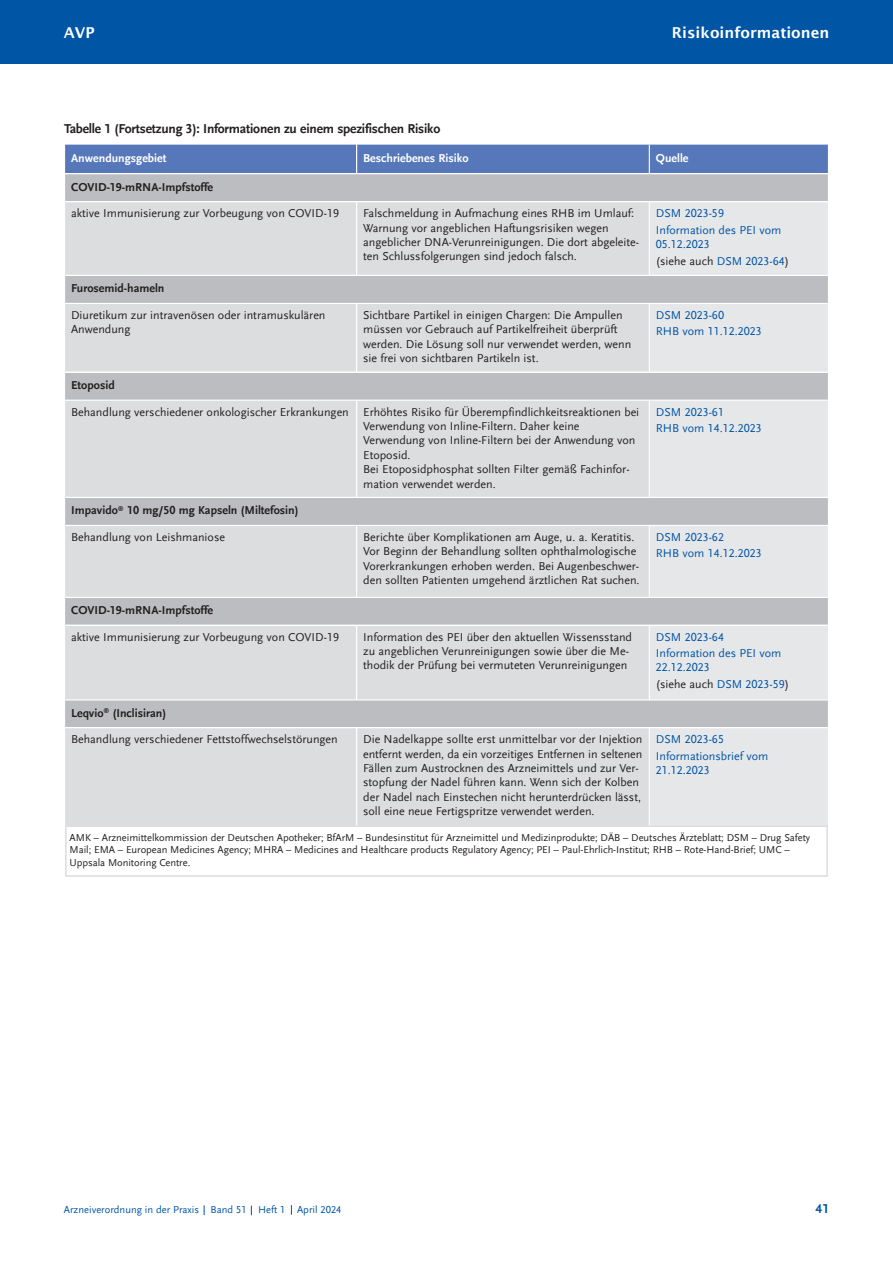
<style>
.page{position:relative;width:893px;height:1263px;background:#fff}
.page>*{position:absolute;margin:0;border:0;box-sizing:border-box;transform-origin:0 0}
.t1{font:600 15px "Lucida Sans";color:#fff}
.t2{font:700 13.5px "Scala Sans LF";letter-spacing:-.015em;color:#231f20}
.t3{font:700 13.5px "Scala Sans LF";color:#0155a5}
.t4{font:12px/14.4px "Scala Sans LF";color:#231f20}
.t5{font:12px/14.4px "Scala Sans LF";color:#0155a5}
.t6{font:700 12px "Scala Sans LF";color:#231f20}
.t7{font:700 12px "Scala Sans LF";color:#fff}
.t8{font:10.5px/12.6px "Scala Sans LF";letter-spacing:-.005em;color:#231f20}
.t9{font:10.5px "Scala Sans LF";color:#0155a5}
.s1{color:#0155a5}
</style>
<div class="page">
<div style="left:0;top:0;width:893px;height:64px;background:#0155a5"></div>
<svg style="left:65px;top:144px;width:763px;height:681px;background:#d0d2d7"></svg>
<svg style="left:356px;top:145px;width:1px;height:28px"></svg>
<hr style="left:356px;top:202px;width:1px;height:73px;background:#fff">
<hr style="left:356px;top:304px;width:1px;height:68px;background:#fff">
<hr style="left:356px;top:401px;width:1px;height:96px;background:#fff">
<hr style="left:356px;top:526px;width:1px;height:71px;background:#fff">
<hr style="left:356px;top:626px;width:1px;height:73px;background:#fff">
<hr style="left:356px;top:728px;width:1px;height:98px;background:#fff">
<svg style="left:649px;top:145px;width:1px;height:28px"></svg>
<hr style="left:649px;top:202px;width:1px;height:73px;background:#fff">
<hr style="left:649px;top:304px;width:1px;height:68px;background:#fff">
<hr style="left:649px;top:401px;width:1px;height:96px;background:#fff">
<hr style="left:649px;top:526px;width:1px;height:71px;background:#fff">
<hr style="left:649px;top:626px;width:1px;height:73px;background:#fff">
<hr style="left:649px;top:728px;width:1px;height:98px;background:#fff">
<hr style="left:65px;top:173px;width:763px;height:1px;background:#fff">
<hr style="left:65px;top:201px;width:763px;height:1px;background:#fff">
<hr style="left:65px;top:275px;width:763px;height:1px;background:#fff">
<hr style="left:65px;top:303px;width:763px;height:1px;background:#fff">
<hr style="left:65px;top:372px;width:763px;height:1px;background:#fff">
<hr style="left:65px;top:400px;width:763px;height:1px;background:#fff">
<hr style="left:65px;top:497px;width:763px;height:1px;background:#fff">
<hr style="left:65px;top:525px;width:763px;height:1px;background:#fff">
<hr style="left:65px;top:597px;width:763px;height:1px;background:#fff">
<hr style="left:65px;top:625px;width:763px;height:1px;background:#fff">
<hr style="left:65px;top:699px;width:763px;height:1px;background:#fff">
<hr style="left:65px;top:727px;width:763px;height:1px;background:#fff">
<div style="left:65px;top:825px;width:763px;height:52px;border:2px solid #dcdddf"></div>
<p class="t1" style="left:64px;top:24px;width:32px">AVP</p>
<p class="t2" style="left:64px;top:122px;width:378px">Tabelle 1 (Fortsetzung 3): Informationen zu einem spezifischen Risiko</p>
<p class="t1" style="left:672px;top:24px;width:159px">Risikoinformationen</p>
<p class="t7" style="left:71px;top:152px;width:97px">Anwendungsgebiet</p>
<p class="t7" style="left:363px;top:152px;width:107px">Beschriebenes Risiko</p>
<p class="t7" style="left:656px;top:152px;width:34px">Quelle</p>
<p class="t6" style="left:71px;top:181px;width:144px">COVID-19-mRNA-Impfstoffe</p>
<p class="t4" style="left:71px;top:207px;width:269px">aktive Immunisierung zur Vorbeugung von COVID-19</p>
<p class="t4" style="left:363px;top:207px;width:277px">Falschmeldung in Aufmachung eines RHB im Umlauf:<br>Warnung vor angeblichen Haftungsrisiken wegen angeblicher DNA-Verunreinigungen. Die dort abgeleite&shy;ten Schlussfolgerungen sind jedoch falsch.</p>
<p class="t5" style="left:656px;top:207px;width:70px">DSM 2023-59</p>
<p class="t5" style="left:656px;top:223px;width:127px">Information des PEI vom<br>05.12.2023</p>
<p class="t4" style="left:656px;top:254px;width:135px">(siehe auch <span class="s1">DSM 2023-64</span>)</p>
<p class="t6" style="left:71px;top:282px;width:95px">Furosemid-hameln</p>
<p class="t4" style="left:71px;top:308px;width:256px">Diuretikum zur intravenösen oder intramuskulären<br>Anwendung</p>
<p class="t4" style="left:363px;top:308px;width:270px">Sichtbare Partikel in einigen Chargen: Die Ampullen müssen vor Gebrauch auf Partikelfreiheit überprüft werden. Die Lösung soll nur verwendet werden, wenn sie frei von sichtbaren Partikeln ist.</p>
<p class="t5" style="left:656px;top:308px;width:70px">DSM 2023-60</p>
<p class="t5" style="left:656px;top:325px;width:107px">RHB vom 11.12.2023</p>
<p class="t6" style="left:71px;top:379px;width:45px">Etoposid</p>
<p class="t4" style="left:71px;top:405px;width:279px">Behandlung verschiedener onkologischer Erkrankungen</p>
<p class="t4" style="left:363px;top:405px;width:278px">Erhöhtes Risiko für Überempfindlichkeitsreaktionen bei Verwendung von Inline-Filtern. Daher keine Verwendung von Inline-Filtern bei der Anwendung von Etoposid.<br>Bei Etoposidphosphat sollten Filter gemäß Fachinfor - mation verwendet werden.</p>
<p class="t5" style="left:656px;top:405px;width:70px">DSM 2023-61</p>
<p class="t5" style="left:656px;top:421px;width:107px">RHB vom 14.12.2023</p>
<p class="t6" style="left:71px;top:504px;width:229px">Impavido<sup>®</sup> 10 mg/50 mg Kapseln (Miltefosin)</p>
<p class="t4" style="left:71px;top:530px;width:155px">Behandlung von Leishmaniose</p>
<p class="t4" style="left:363px;top:530px;width:278px">Berichte über Komplikationen am Auge, u. a. Keratitis.<br>Vor Beginn der Behandlung sollten ophthalmologische Vorerkrankungen erhoben werden. Bei Augenbeschwer - den sollten Patienten umgehend ärztlichen Rat suchen.</p>
<p class="t5" style="left:656px;top:530px;width:70px">DSM 2023-62</p>
<p class="t5" style="left:656px;top:547px;width:107px">RHB vom 14.12.2023</p>
<p class="t6" style="left:71px;top:604px;width:144px">COVID-19-mRNA-Impfstoffe</p>
<p class="t4" style="left:71px;top:630px;width:269px">aktive Immunisierung zur Vorbeugung von COVID-19</p>
<p class="t4" style="left:363px;top:630px;width:270px">Information des PEI über den aktuellen Wissensstand zu angeblichen Verunreinigungen sowie über die Me - tho dik der Prüfung bei vermuteten Verunreinigungen</p>
<p class="t5" style="left:656px;top:630px;width:70px">DSM 2023-64</p>
<p class="t5" style="left:656px;top:646px;width:127px">Information des PEI vom<br>22.12.2023</p>
<p class="t4" style="left:656px;top:677px;width:135px">(siehe auch <span class="s1">DSM 2023-59</span>)</p>
<p class="t6" style="left:71px;top:707px;width:96px">Leqvio<sup>®</sup> (Inclisiran)</p>
<p class="t4" style="left:71px;top:732px;width:268px">Behandlung verschiedener Fettstoffwechselstörungen</p>
<p class="t4" style="left:363px;top:732px;width:281px">Die Nadelkappe sollte erst unmittelbar vor der Injektion entfernt werden, da ein vorzeitiges Entfernen in seltenen Fällen zum Austrocknen des Arzneimittels und zur Ver - stopfung der Nadel führen kann. Wenn sich der Kolben der Nadel nach Einstechen nicht herunterdrücken lässt, soll eine neue Fertigspritze verwendet werden.</p>
<p class="t5" style="left:656px;top:732px;width:70px">DSM 2023-65</p>
<p class="t5" style="left:656px;top:749px;width:114px">Informationsbrief vom<br>21.12.2023</p>
<p class="t8" style="left:70px;top:831px;width:742px">AMK – Arzneimittelkommission der Deutschen Apotheker; BfArM – Bundesinstitut für Arzneimittel und Medizinprodukte; DÄB – Deutsches Ärzteblatt; DSM – Drug Safety<br>Mail; EMA – European Medicines Agency; MHRA – Medicines and Healthcare products Regulatory Agency; PEI – Paul-Ehrlich-Institut; RHB – Rote-Hand-Brief; UMC –<br>Uppsala Monitoring Centre.</p>
<p class="t9" style="left:64px;top:1204px;width:279px">Arzneiverordnung in der Praxis Band 51 Heft 1 April 2024</p>
<p class="t3" style="left:816px;top:1202px;width:15px">41</p>
</div>
